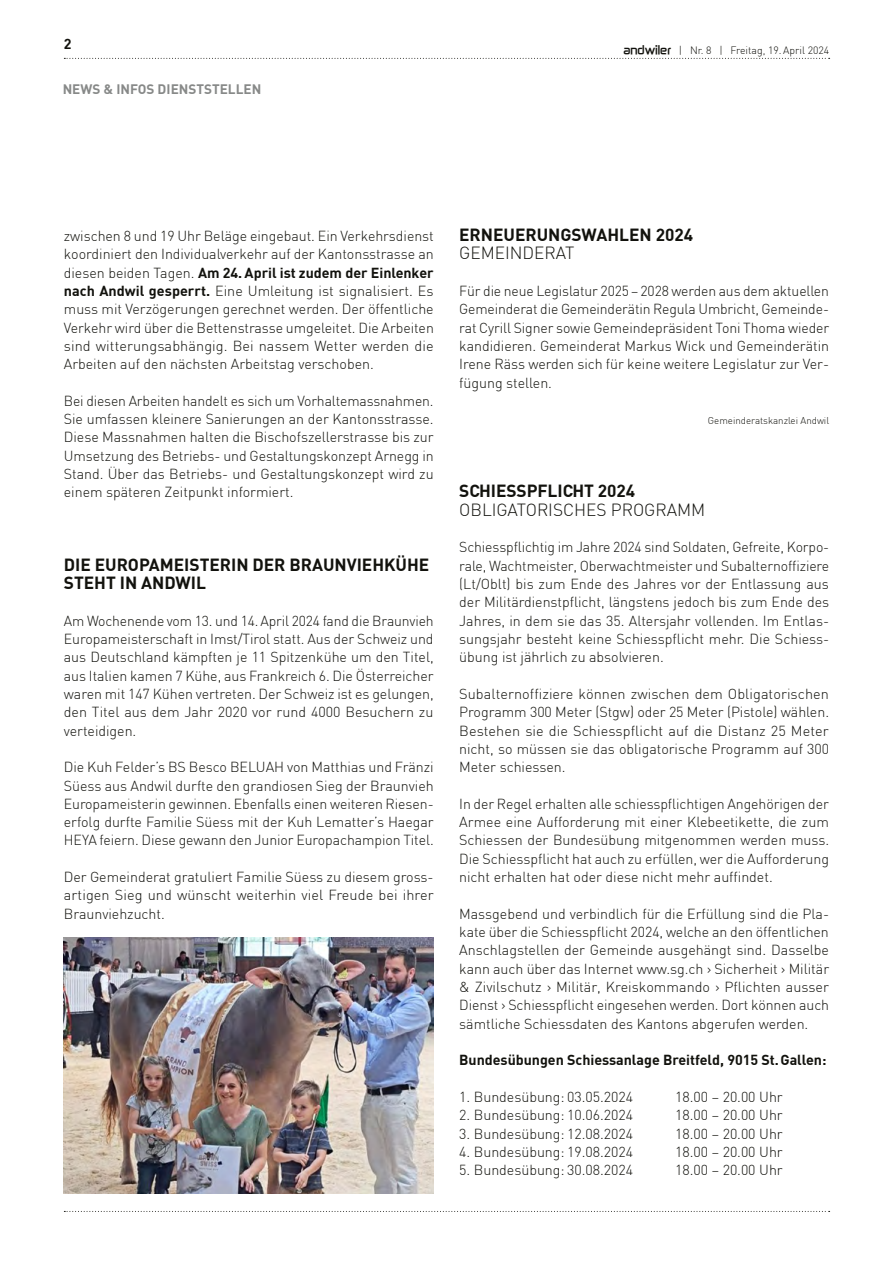
<style>
.page{position:relative;width:893px;height:1263px;background:#fff}
.page>*{position:absolute;margin:0;border:0;box-sizing:border-box;transform-origin:0 0}
.t1{font:700 17.25px/18.3px "DIN";color:#12120d}
.t2{font:300 17.25px "DIN";color:#12120d}
.t3{font:300 14.25px/18.3px "DIN";color:#12120d;text-align:justify}
.t4{font:700 14.25px "DIN";color:#12120d}
.t5{font:700 13.5px "DIN";color:#878988}
.t6{font:300 10.5px "DIN";color:#12120d}
.t7{font:300 9.75px "DIN";color:#12120d}
.s1{font-family:"Zekton";font-weight:700}
.s2{font-weight:700}
</style>
<div class="page">
<svg style="left:64px;top:58px;width:766px;height:1px"></svg>
<svg style="left:64px;top:1211px;width:766px;height:1px"></svg>
<img style="left:64px;top:937px;width:370px;height:256px">
<p class="t4" style="left:64px;top:35px;width:9px">2</p>
<p class="t5" style="left:63px;top:81px;width:200px">NEWS &amp; INFOS DIENSTSTELLEN</p>
<p class="t6" style="left:623px;top:44px;width:207px"><span class="s1">andwiler</span> | Nr. 8 | Freitag, 19. April 2024</p>
<p class="t3" style="left:64px;top:227px;width:372px">zwischen 8 und 19 Uhr Beläge eingebaut. Ein Verkehrsdienst koordiniert den Individualverkehr auf der Kantonsstrasse an diesen beiden Tagen. <span class="s2">Am 24. April ist zudem der Einlenker nach Andwil gesperrt.</span> Eine Umleitung ist signalisiert. Es muss mit Verzögerungen gerechnet werden. Der öffentliche Verkehr wird über die Bettenstrasse umgeleitet. Die Arbeiten sind witterungsabhängig. Bei nassem Wetter werden die Arbeiten auf den nächsten Arbeitstag verschoben.</p>
<p class="t3" style="left:64px;top:391px;width:371px">Bei diesen Arbeiten handelt es sich um Vorhaltemassnahmen.<br>Sie umfassen kleinere Sanierungen an der Kantonsstrasse.<br>Diese Massnahmen halten die Bischofszellerstrasse bis zur Umsetzung des Betriebs- und Gestaltungskonzept Arnegg in Stand. Über das Betriebs- und Gestaltungskonzept wird zu einem späteren Zeitpunkt informiert.</p>
<p class="t1" style="left:64px;top:555px;width:367px">DIE EUROPAMEISTERIN DER BRAUNVIEHKÜHE<br>STEHT IN ANDWIL</p>
<p class="t3" style="left:64px;top:611px;width:371px">Am Wochenende vom 13. und 14.April 2024 fand die Braunvieh Europameisterschaft in Imst/Tirol statt. Aus der Schweiz und aus Deutschland kämpften je 11 Spitzenkühe um den Titel, aus Italien kamen 7 Kühe, aus Frankreich 6. Die Österreicher waren mit 147 Kühen vertreten. Der Schweiz ist es gelungen, den Titel aus dem Jahr 2020 vor rund 4000 Besuchern zu verteidigen.</p>
<p class="t3" style="left:64px;top:758px;width:371px">Die Kuh Felder’s BS Besco BELUAH von Matthias und Fränzi Süess aus Andwil durfte den grandiosen Sieg der Braunvieh Europameisterin gewinnen. Ebenfalls einen weiteren Riesen&shy;erfolg durfte Familie Süess mit der Kuh Lematter’s Haegar HEYA feiern. Diese gewann den Junior Europachampion Titel.</p>
<p class="t3" style="left:64px;top:868px;width:371px">Der Gemeinderat gratuliert Familie Süess zu diesem gross&shy;artigen Sieg und wünscht weiterhin viel Freude bei ihrer Braunviehzucht.</p>
<p class="t1" style="left:459px;top:225px;width:235px">ERNEUERUNGSWAHLEN 2024</p>
<p class="t2" style="left:459px;top:242px;width:117px">GEMEINDERAT</p>
<p class="t3" style="left:459px;top:282px;width:371px">Für die neue Legislatur 2025 – 2028 werden aus dem aktuellen Gemeinderat die Gemeinderätin Regula Umbricht, Gemeinde&shy;rat Cyrill Signer sowie Gemeindepräsident Toni Thoma wieder kandidieren. Gemeinderat Markus Wick und Gemeinderätin Irene Räss werden sich für keine weitere Legislatur zur Ver&shy;fügung stellen.</p>
<p class="t7" style="left:708px;top:415px;width:123px">Gemeinderatskanzlei Andwil</p>
<p class="t1" style="left:459px;top:481px;width:178px">SCHIESSPFLICHT 2024</p>
<p class="t2" style="left:459px;top:499px;width:248px">OBLIGATORISCHES PROGRAMM</p>
<p class="t3" style="left:459px;top:538px;width:371px">Schiesspflichtig im Jahre 2024 sind Soldaten, Gefreite, Korpo&shy;rale, Wachtmeister, Oberwachtmeister und Subalternoffiziere (Lt/Oblt) bis zum Ende des Jahres vor der Entlassung aus der Militärdienstpflicht, längstens jedoch bis zum Ende des Jahres, in dem sie das 35. Altersjahr vollenden. Im Entlas&shy;sungsjahr besteht keine Schiesspflicht mehr. Die Schiess&shy;übung ist jährlich zu absolvieren.</p>
<p class="t3" style="left:459px;top:684px;width:371px">Subalternoffiziere können zwischen dem Obligatorischen Programm 300 Meter (Stgw) oder 25 Meter (Pistole) wählen.<br>Bestehen sie die Schiesspflicht auf die Distanz 25 Meter nicht, so müssen sie das obligatorische Programm auf 300<br>Meter schiessen.</p>
<p class="t3" style="left:459px;top:794px;width:371px">In der Regel erhalten alle schiesspflichtigen Angehörigen der Armee eine Aufforderung mit einer Klebeetikette, die zum Schiessen der Bundesübung mitgenommen werden muss.<br>Die Schiesspflicht hat auch zu erfüllen, wer die Aufforderung nicht erhalten hat oder diese nicht mehr auffindet.</p>
<p class="t3" style="left:459px;top:904px;width:371px">Massgebend und verbindlich für die Erfüllung sind die Pla&shy;kate über die Schiesspflicht 2024, welche an den öffentlichen Anschlagstellen der Gemeinde ausgehängt sind. Dasselbe kann auch über das Internet www.sg.ch › Sicherheit › Militär &amp; Zivilschutz › Militär, Kreiskommando › Pflichten ausser Dienst › Schiesspflicht eingesehen werden. Dort können auch sämtliche Schiessdaten des Kantons abgerufen werden.</p>
<p class="t4" style="left:459px;top:1051px;width:369px">Bundesübungen Schiessanlage Breitfeld, 9015 St.Gallen:</p>
<p class="t3" style="left:459px;top:1087px;width:175px">1. Bundesübung: 03.05.2024</p>
<p class="t3" style="left:675px;top:1087px;width:109px">18.00 – 20.00 Uhr</p>
<p class="t3" style="left:459px;top:1106px;width:175px">2. Bundesübung: 10.06.2024</p>
<p class="t3" style="left:675px;top:1106px;width:109px">18.00 – 20.00 Uhr</p>
<p class="t3" style="left:459px;top:1124px;width:175px">3. Bundesübung: 12.08.2024</p>
<p class="t3" style="left:675px;top:1124px;width:109px">18.00 – 20.00 Uhr</p>
<p class="t3" style="left:459px;top:1142px;width:175px">4. Bundesübung: 19.08.2024</p>
<p class="t3" style="left:675px;top:1142px;width:109px">18.00 – 20.00 Uhr</p>
<p class="t3" style="left:459px;top:1161px;width:175px">5. Bundesübung: 30.08.2024</p>
<p class="t3" style="left:675px;top:1161px;width:109px">18.00 – 20.00 Uhr</p>
</div>
